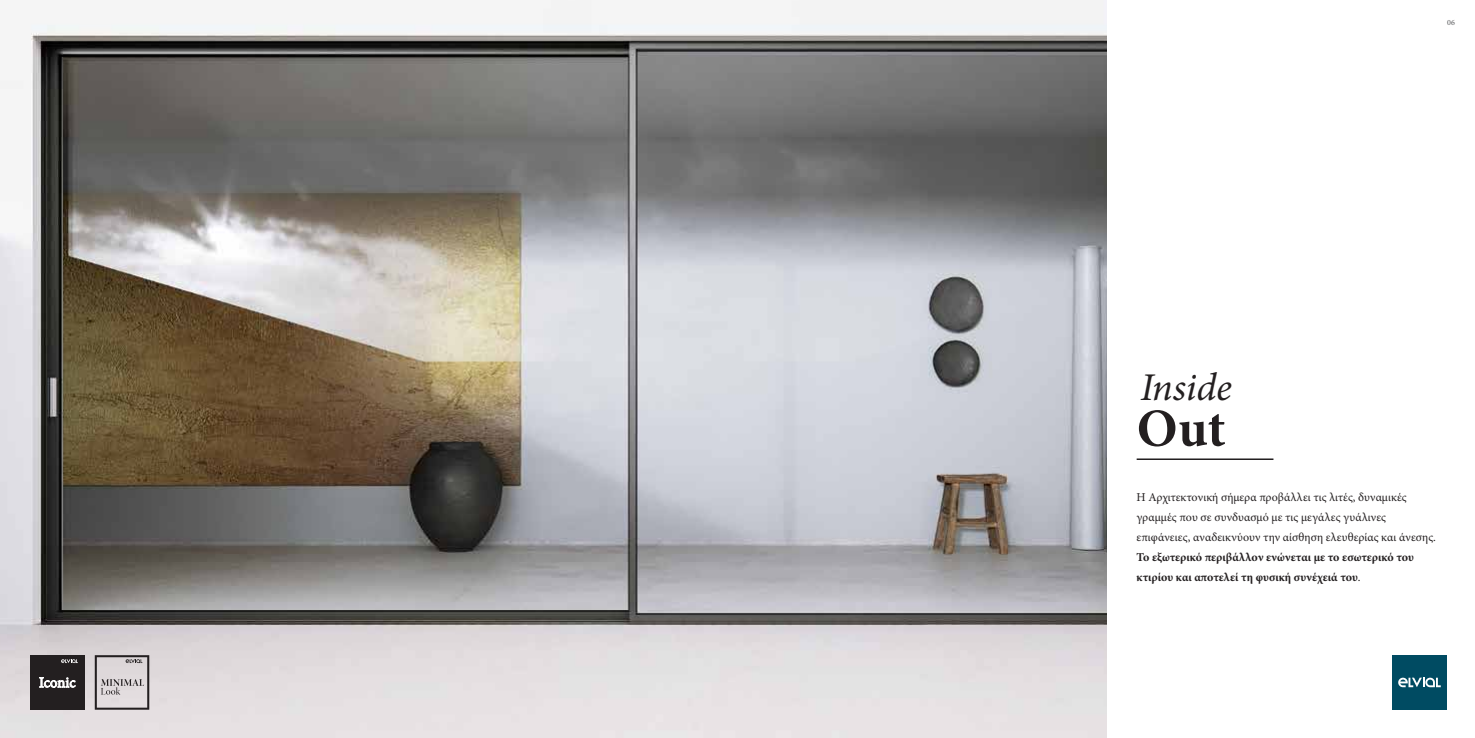
<style>
.page{position:relative;width:1475px;height:738px;background:#fff}
.page>*{position:absolute;margin:0;border:0;box-sizing:border-box;transform-origin:0 0}
.t1{font:700 53.5px "Minion Pro";color:#231f20}
.t2{font:italic 39.3px "Minion Pro";letter-spacing:-.005em;color:#231f20}
.t3{font:12px/20px "Minion Pro";color:#231f20}
.t4{font:700 12px/20px "Minion Pro";color:#231f20}
.t5{font:8px "Minion Pro";color:#58595b}
.s1{font-weight:400}
</style>
<div class="page">
<img style="left:0;top:0;width:1106px;height:737px">
<hr style="left:1136px;top:458px;width:137px;height:1px;background:#231f20">
<svg style="left:30px;top:654px;width:55px;height:55px;background:#373334"></svg>
<svg style="left:95px;top:654px;width:54px;height:55px;background:#beb8ba"></svg>
<div style="left:1391px;top:654px;width:55px;height:55px;background:#004b62"></div>
<svg style="left:1398px;top:677px;width:42px;height:9px"></svg>
<p class="t5" style="left:1446px;top:17px;width:9px">06</p>
<h2 class="t2" style="left:1140px;top:360px;width:93px">Inside</h2>
<h1 class="t1" style="left:1136px;top:390px;width:90px">Out</h1>
<p class="t3" style="left:1136px;top:487px;width:301px">Η Αρχιτεκτονική σήμερα προβάλλει τις λιτές, δυναμικές γραμμές που σε συνδυασμό με τις μεγάλες γυάλινες επιφάνειες, αναδεικνύουν την αίσθηση ελευθερίας και άνεσης.</p>
<p class="t4" style="left:1136px;top:546px;width:279px">Το εξωτερικό περιβάλλον ενώνεται με το εσωτερικό του κτιρίου και αποτελεί τη φυσική συνέχειά του<span class="s1">.</span></p>
</div>
